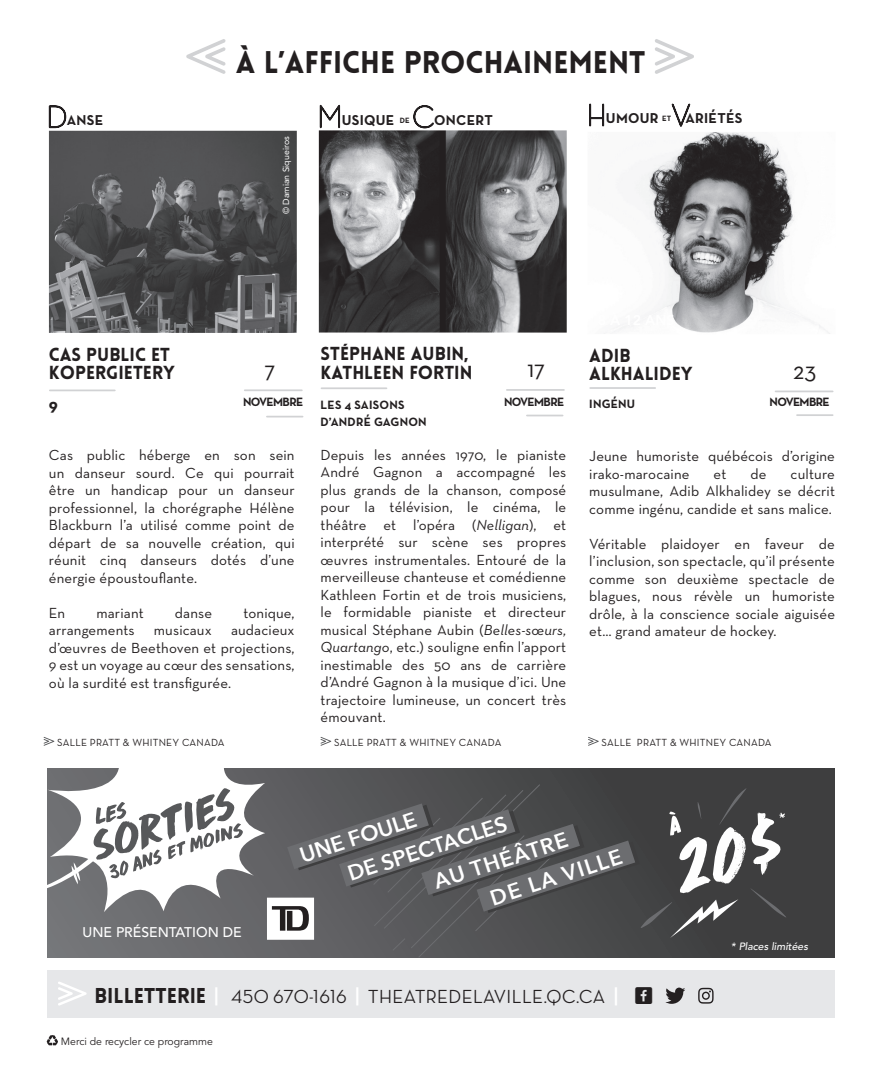
<style>
.page{position:relative;width:882px;height:1071px;background:#fff}
.page>*{position:absolute;margin:0;border:0;box-sizing:border-box;transform-origin:0 0}
.t1{font:900 30.62px "Lovelo";color:#231f20}
.t2{font:24.5px "Neutra Text";color:#231f20}
.t3{font:600 21.7px/32.9px "Avenir Next";color:#fff}
.t4{font:500 19.25px "Neutra Disp";letter-spacing:.025em;color:#231f20}
.t5{font:900 18.38px/18.4px "Lovelo";color:#231f20}
.t6{font:700 17.5px "Neutra Text";color:#231f20}
.t7{font:14.88px/17.5px "Neutra Text";letter-spacing:.01em;color:#231f20;text-align:justify}
.t8{font:700 14.53px "Neutra Text";letter-spacing:.02em;color:#231f20}
.t9{font:500 14px "Avenir LT Std";color:#fff}
.t10{font:700 12.25px "Neutra Text";letter-spacing:-.04em;color:#231f20}
.t11{font:700 12.25px/17px "Neutra Text";letter-spacing:.02em;color:#231f20}
.t12{font:10.5px "Neutra Text";letter-spacing:.02em;color:#231f20}
.t13{font:10.5px "Avenir LT Std";color:#231f20}
.t14{font:italic 500 10.5px "Avenir LT Std";color:#fff}
.t15{font:8.75px "Avenir LT Std";color:#fff}
.s1{font-family:"Neutra Disp";font-weight:100;font-size:30.97px}
.s2{font-size:7.88px}
.s3{font-style:italic}
.s4{font-family:"Lovelo";font-weight:900;font-size:21px}
.s5{font-family:"Agenda";font-weight:700;color:#fff}
.s6{font-family:"Social Shapes";font-weight:400;font-size:24.5px}
</style>
<div class="page">
<div style="left:47px;top:769px;width:788px;height:189px;background:linear-gradient(to right,#737477,#323232)"></div>
<svg style="left:47px;top:1035px;width:11px;height:11px"></svg>
<div style="left:47px;top:970px;width:788px;height:47px;background:#e6e7e9"></div>
<svg style="left:47px;top:769px;width:218px;height:143px"></svg>
<div style="left:267px;top:898px;width:47px;height:42px;background:#fff"></div>
<svg style="left:272px;top:783px;width:514px;height:175px;background:#595a5c"></svg>
<svg style="left:186px;top:39px;width:40px;height:35px"></svg>
<svg style="left:655px;top:39px;width:39px;height:35px"></svg>
<svg style="left:58px;top:982px;width:29px;height:24px"></svg>
<svg style="left:665px;top:988px;width:20px;height:16px"></svg>
<svg style="left:698px;top:988px;width:16px;height:16px"></svg>
<svg style="left:44px;top:737px;width:10px;height:9px"></svg>
<img style="left:49px;top:131px;width:248px;height:202px">
<hr style="left:50px;top:390px;width:65px;height:1px;background:#d1d2d4">
<hr style="left:527px;top:415px;width:36px;height:1px;background:#d1d2d4">
<hr style="left:245px;top:389px;width:57px;height:2px;background:#d1d2d4">
<svg style="left:588px;top:737px;width:11px;height:9px"></svg>
<img style="left:604px;top:132px;width:226px;height:202px">
<hr style="left:590px;top:387px;width:65px;height:2px;background:#d1d2d4">
<hr style="left:797px;top:414px;width:36px;height:2px;background:#d1d2d4">
<hr style="left:776px;top:391px;width:57px;height:1px;background:#d1d2d4">
<hr style="left:267px;top:416px;width:36px;height:1px;background:#d1d2d4">
<img style="left:319px;top:130px;width:248px;height:203px">
<svg style="left:321px;top:737px;width:10px;height:9px"></svg>
<hr style="left:321px;top:387px;width:66px;height:2px;background:#d1d2d4">
<hr style="left:507px;top:389px;width:57px;height:2px;background:#d1d2d4">
<svg style="left:48px;top:105px;width:19px;height:24px"></svg>
<svg style="left:319px;top:104px;width:22px;height:25px"></svg>
<svg style="left:413px;top:105px;width:21px;height:24px"></svg>
<svg style="left:589px;top:103px;width:16px;height:24px"></svg>
<svg style="left:670px;top:103px;width:22px;height:32px"></svg>
<h1 class="t1" style="left:236px;top:43px;width:411px">À L’AFFICHE PROCHAINEMENT</h1>
<p class="t8" style="left:47px;top:111px;width:58px"><span class="s1">D</span>ANSE</p>
<p class="t8" style="left:318px;top:111px;width:176px"><span class="s1">M</span>USIQUE <span class="s2">DE</span> <span class="s1">C</span>ONCERT</p>
<p class="t8" style="left:588px;top:109px;width:157px"><span class="s1">H</span>UMOUR <span class="s2">ET</span><span class="s1">V</span>ARIÉTÉS</p>
<p class="t15" style="left:281px;top:214px;width:79px;rotate:-90deg">© Damian Siqueiros</p>
<p class="t5" style="left:49px;top:345px;width:127px">CAS PUBLIC ET<br>KOPERGIETERY</p>
<p class="t6" style="left:49px;top:394px;width:11px">9</p>
<h2 class="t2" style="left:264px;top:354px;width:12px">7</h2>
<p class="t10" style="left:243px;top:394px;width:62px">NOVEMBRE</p>
<p class="t5" style="left:321px;top:345px;width:153px">STÉPHANE AUBIN,<br>KATHLEEN FORTIN</p>
<p class="t11" style="left:321px;top:396px;width:108px">LES 4 SAISONS<br>D’ANDRÉ GAGNON</p>
<h2 class="t2" style="left:527px;top:354px;width:19px">17</h2>
<p class="t10" style="left:504px;top:394px;width:62px">NOVEMBRE</p>
<p class="t5" style="left:589px;top:346px;width:105px">ADIB<br>ALKHALIDEY</p>
<p class="t10" style="left:589px;top:396px;width:47px">INGÉNU</p>
<h2 class="t2" style="left:793px;top:356px;width:25px">23</h2>
<p class="t10" style="left:770px;top:395px;width:62px">NOVEMBRE</p>
<p class="t7" style="left:49px;top:446px;width:247px">Cas public héberge en son sein un danseur sourd. Ce qui pourrait être un handicap pour un danseur professionnel, la chorégraphe Hélène Blackburn l’a utilisé comme point de départ de sa nouvelle création, qui réunit cinq danseurs dotés d’une énergie époustouflante.</p>
<p class="t7" style="left:49px;top:604px;width:18px">En</p>
<p class="t7" style="left:96px;top:604px;width:49px">mariant</p>
<p class="t7" style="left:175px;top:604px;width:39px">danse</p>
<p class="t7" style="left:243px;top:604px;width:53px">tonique,</p>
<p class="t7" style="left:49px;top:621px;width:87px">arrangements</p>
<p class="t7" style="left:154px;top:621px;width:59px">musicaux</p>
<p class="t7" style="left:49px;top:621px;width:247px;text-indent:182px">audacieux d’œuvres de Beethoven et projections, <span class="s3">9</span> est un voyage au cœur des sensations, où la surdité est transfigurée.</p>
<p class="t12" style="left:57px;top:736px;width:169px">SALLE PRATT &amp; WHITNEY CANADA</p>
<p class="t7" style="left:321px;top:446px;width:247px">Depuis les années 1970, le pianiste André Gagnon a accompagné les plus grands de la chanson, composé pour la télévision, le cinéma, le théâtre et l’opéra (<span class="s3">Nelligan</span>), et interprété sur scène ses propres œuvres instrumentales. Entouré de la merveilleuse chanteuse et comédienne Kathleen Fortin et de trois musiciens, le formidable pianiste et directeur musical Stéphane Aubin (<span class="s3">Belles-sœurs, Quartango</span>, etc.) souligne enfin l’apport inestimable des 50 ans de carrière d’André Gagnon à la musique d’ici. Une trajectoire lumineuse, un concert très émouvant.</p>
<p class="t12" style="left:334px;top:736px;width:169px">SALLE PRATT &amp; WHITNEY CANADA</p>
<p class="t7" style="left:589px;top:447px;width:247px">Jeune humoriste québécois d’origine irako-marocaine</p>
<p class="t7" style="left:589px;top:465px;width:247px;text-indent:201px">culture musulmane, Adib Alkhalidey se décrit comme ingénu, candide et sans malice.</p>
<p class="t7" style="left:589px;top:535px;width:247px">Véritable plaidoyer en faveur de l’inclusion, son spectacle, qu’il présente comme son deuxième spectacle de blagues, nous révèle un humoriste drôle, à la conscience sociale aiguisée et… grand amateur de hockey.</p>
<p class="t7" style="left:714px;top:465px;width:14px">et</p>
<p class="t7" style="left:750px;top:465px;width:18px">de</p>
<p class="t12" style="left:602px;top:736px;width:171px">SALLE PRATT &amp; WHITNEY CANADA</p>
<p class="t9" style="left:83px;top:925px;width:161px">UNE PRÉSENTATION DE</p>
<h3 class="t3" style="left:295px;top:840px;width:123px;rotate:-18deg">UNE FOULE</h3>
<h3 class="t3" style="left:343px;top:858px;width:168px;rotate:-18deg">DE SPECTACLES</h3>
<h3 class="t3" style="left:475px;top:851px;width:139px;text-indent:-48px;rotate:-18deg">AU THÉÂTRE<br>DE LA VILLE</h3>
<p class="t4" style="left:94px;top:985px;width:560px"><span class="s4">BILLETTERIE</span> <span class="s5">|</span> 450 670-1616 <span class="s5">|</span> THEATREDELAVILLE.QC.CA <span class="s5">|</span> <span class="s6">I</span></p>
<p class="t13" style="left:61px;top:1035px;width:154px">Merci de recycler ce programme</p>
<p class="t14" style="left:731px;top:940px;width:79px">* Places limitées</p>
</div>
